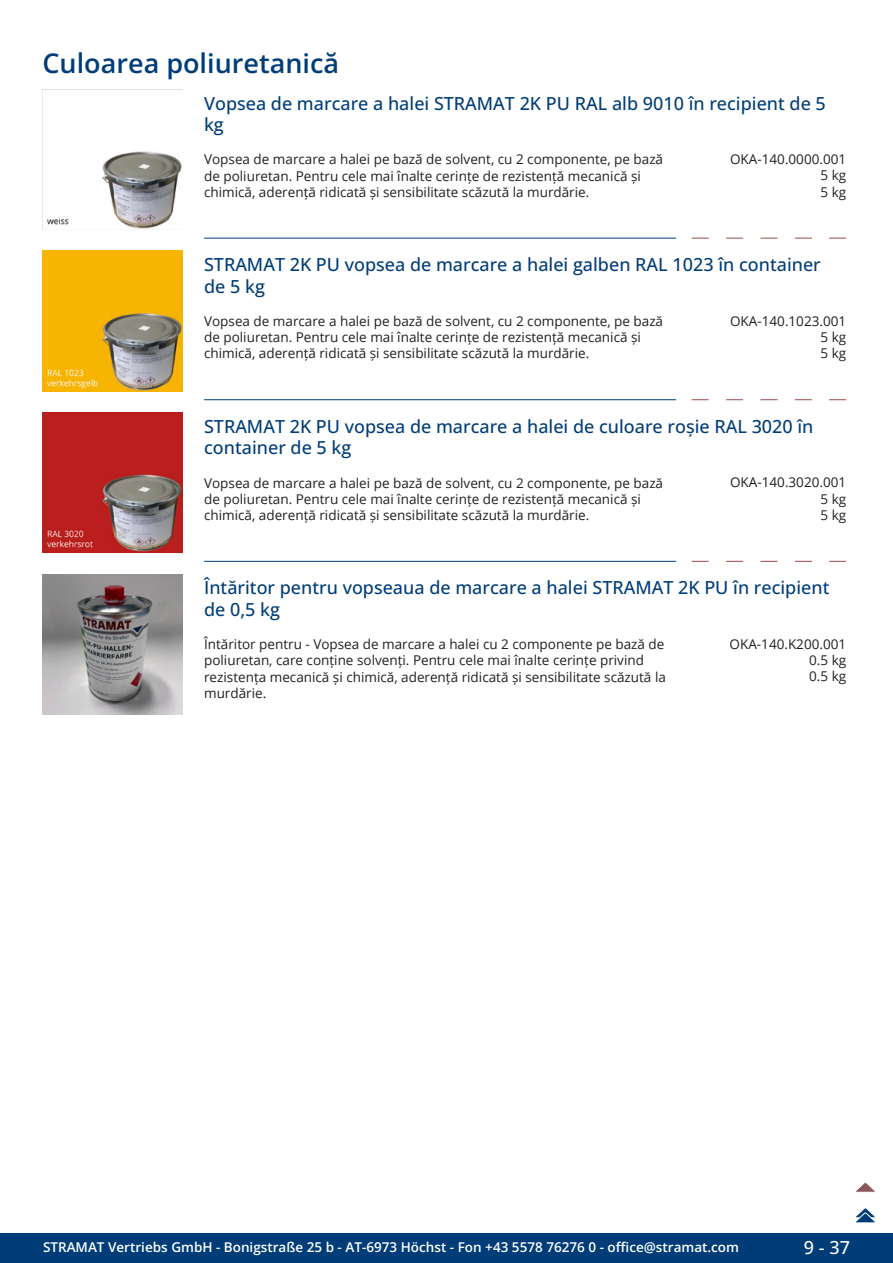
<style>
.page{position:relative;width:893px;height:1263px;background:#fff}
.page>*{position:absolute;margin:0;border:0;box-sizing:border-box;transform-origin:0 0}
.GruppeName{font:600 27px "Open Sans";color:#003d78}
.ArtikelName{font:500 18px/21.6px "Open Sans";color:#003d78}
.t1{font:500 18px "Open Sans";color:#fff}
.Beschreibung{font:13.5px/16.2px "Open Sans";color:#231f20}
.ArtikelNummer{font:13.5px "Open Sans";color:#231f20}
.t2{font:600 13.5px "Open Sans";color:#fff}
</style>
<div class="page">
<div style="left:0;top:1233px;width:893px;height:30px;background:#003d78"></div>
<img style="left:43px;top:89px;width:140px;height:141px">
<img style="left:43px;top:251px;width:140px;height:140px">
<svg style="left:692px;top:238px;width:17px;height:1px"></svg>
<svg style="left:726px;top:238px;width:17px;height:1px"></svg>
<svg style="left:760px;top:238px;width:17px;height:1px"></svg>
<svg style="left:795px;top:238px;width:17px;height:1px"></svg>
<svg style="left:829px;top:238px;width:17px;height:1px"></svg>
<hr style="left:204px;top:238px;width:472px;height:1px;background:#003d78">
<img style="left:43px;top:412px;width:140px;height:141px">
<svg style="left:692px;top:399px;width:17px;height:1px"></svg>
<svg style="left:726px;top:399px;width:17px;height:1px"></svg>
<svg style="left:760px;top:399px;width:17px;height:1px"></svg>
<svg style="left:795px;top:399px;width:17px;height:1px"></svg>
<svg style="left:829px;top:399px;width:17px;height:1px"></svg>
<hr style="left:204px;top:399px;width:472px;height:1px;background:#003d78">
<img style="left:43px;top:574px;width:140px;height:140px">
<svg style="left:692px;top:561px;width:17px;height:1px"></svg>
<svg style="left:726px;top:561px;width:17px;height:1px"></svg>
<svg style="left:760px;top:561px;width:17px;height:1px"></svg>
<svg style="left:795px;top:561px;width:17px;height:1px"></svg>
<svg style="left:829px;top:561px;width:17px;height:1px"></svg>
<hr style="left:204px;top:561px;width:472px;height:1px;background:#003d78">
<svg style="left:856px;top:1183px;width:19px;height:9px"></svg>
<svg style="left:855px;top:1208px;width:21px;height:15px"></svg>
<p class="GruppeName" style="left:43px;top:44px;width:298px">Culoarea poliuretanică</p>
<p class="ArtikelName" style="left:204px;top:92px;width:623px">Vopsea de marcare a halei STRAMAT 2K PU RAL alb 9010 în recipient de 5 kg</p>
<p class="Beschreibung" style="left:204px;top:151px;width:461px">Vopsea de marcare a halei pe bază de solvent, cu 2 componente, pe bază de poliuretan. Pentru cele mai înalte cerințe de rezistență mecanică și chimică, aderență ridicată și sensibilitate scăzută la murdărie.</p>
<p class="ArtikelNummer" style="left:730px;top:150px;width:118px">OKA-140.0000.001</p>
<p class="ArtikelNummer" style="left:820px;top:166px;width:27px">5 kg</p>
<p class="ArtikelNummer" style="left:820px;top:182px;width:27px">5 kg</p>
<p class="ArtikelName" style="left:204px;top:253px;width:618px">STRAMAT 2K PU vopsea de marcare a halei galben RAL 1023 în container de 5 kg</p>
<p class="Beschreibung" style="left:204px;top:313px;width:461px">Vopsea de marcare a halei pe bază de solvent, cu 2 componente, pe bază de poliuretan. Pentru cele mai înalte cerințe de rezistență mecanică și chimică, aderență ridicată și sensibilitate scăzută la murdărie.</p>
<p class="ArtikelNummer" style="left:730px;top:312px;width:118px">OKA-140.1023.001</p>
<p class="ArtikelNummer" style="left:820px;top:328px;width:27px">5 kg</p>
<p class="ArtikelNummer" style="left:820px;top:344px;width:27px">5 kg</p>
<p class="ArtikelName" style="left:204px;top:415px;width:611px">STRAMAT 2K PU vopsea de marcare a halei de culoare roșie RAL 3020 în container de 5 kg</p>
<p class="Beschreibung" style="left:204px;top:474px;width:461px">Vopsea de marcare a halei pe bază de solvent, cu 2 componente, pe bază de poliuretan. Pentru cele mai înalte cerințe de rezistență mecanică și chimică, aderență ridicată și sensibilitate scăzută la murdărie.</p>
<p class="ArtikelNummer" style="left:730px;top:473px;width:118px">OKA-140.3020.001</p>
<p class="ArtikelNummer" style="left:820px;top:489px;width:27px">5 kg</p>
<p class="ArtikelNummer" style="left:820px;top:506px;width:27px">5 kg</p>
<p class="ArtikelName" style="left:204px;top:576px;width:627px">Întăritor pentru vopseaua de marcare a halei STRAMAT 2K PU în recipient de 0,5 kg</p>
<p class="Beschreibung" style="left:204px;top:636px;width:463px">Întăritor pentru - Vopsea de marcare a halei cu 2 componente pe bază de poliuretan, care conține solvenți. Pentru cele mai înalte cerințe privind rezistența mecanică și chimică, aderență ridicată și sensibilitate scăzută la murdărie.</p>
<p class="ArtikelNummer" style="left:730px;top:635px;width:118px">OKA-140.K200.001</p>
<p class="ArtikelNummer" style="left:809px;top:651px;width:39px">0.5 kg</p>
<p class="ArtikelNummer" style="left:809px;top:667px;width:39px">0.5 kg</p>
<p class="t2" style="left:43px;top:1238px;width:698px">STRAMAT Vertriebs GmbH - Bonigstraße 25 b - AT-6973 Höchst - Fon +43 5578 76276 0 - office@stramat.com</p>
<h2 class="t1" style="left:804px;top:1234px;width:48px">9 - 37</h2>
</div>
